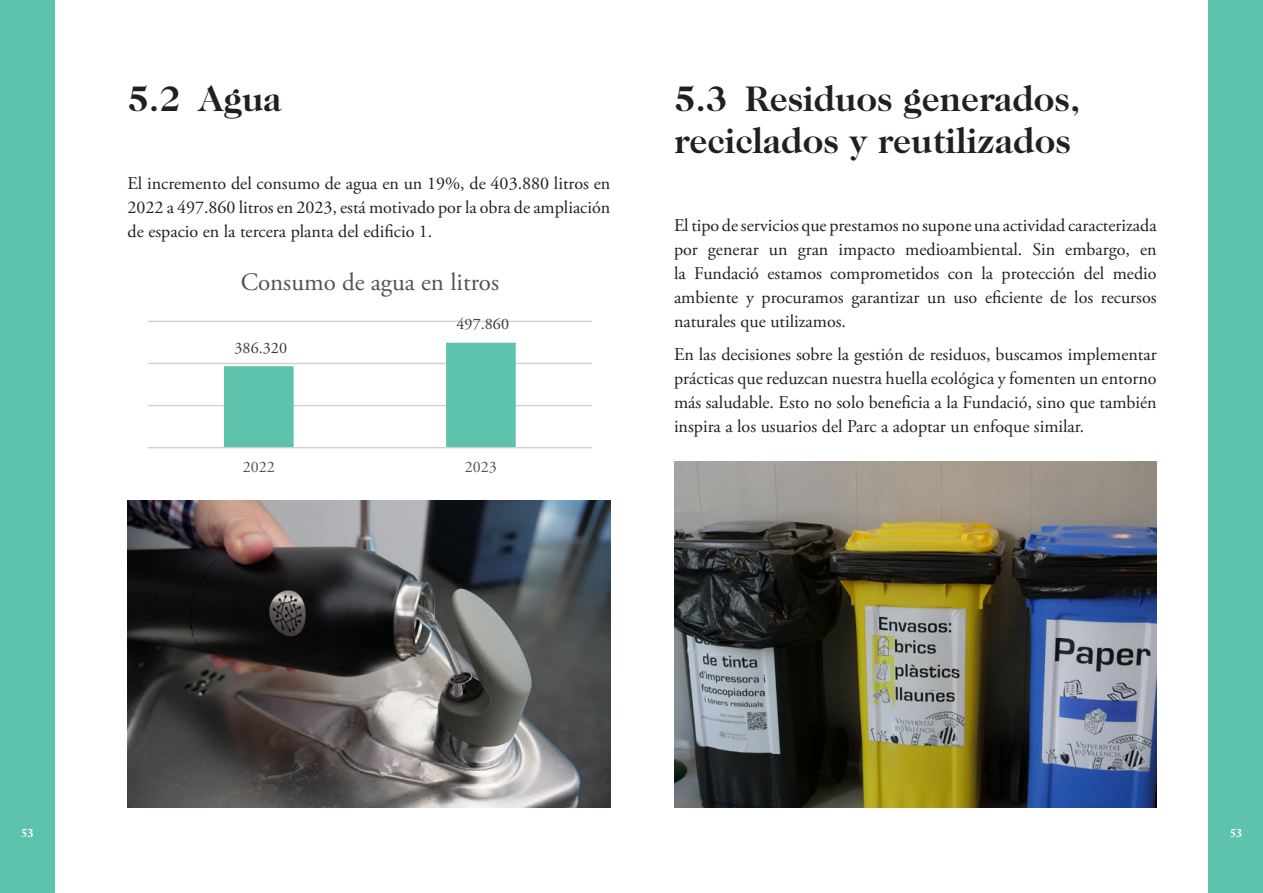
<style>
.page{position:relative;width:1263px;height:893px;background:#fff}
.page>*{position:absolute;margin:0;border:0;box-sizing:border-box;transform-origin:0 0}
.t1{font:700 36px/42px "Caslon 224 Std";color:#231f20}
.t2{font:25.05px "Adobe Garamond Pro";color:#515455}
.t3{font:18px/24px "Adobe Garamond Pro";color:#231f20;text-align:justify}
.t4{font:16.05px "Adobe Garamond Pro";letter-spacing:.005em;color:#36393c}
.t5{font:16.05px "Adobe Garamond Pro";letter-spacing:.005em;color:#515455}
.t6{font:700 12px "Adobe Caslon Pro";color:#fff}
</style>
<div class="page">
<div style="left:0;top:0;width:55px;height:893px;background:#5dc3ad"></div>
<div style="left:1208px;top:0;width:55px;height:893px;background:#5dc3ad"></div>
<hr style="left:148px;top:321px;width:444px;height:1px;background:#cfd1d0">
<hr style="left:148px;top:363px;width:444px;height:1px;background:#cfd1d0">
<hr style="left:148px;top:405px;width:444px;height:1px;background:#cfd1d0">
<svg style="left:224px;top:343px;width:292px;height:104px"></svg>
<hr style="left:148px;top:447px;width:444px;height:1px;background:#cfd1d0">
<img style="left:674px;top:462px;width:483px;height:346px">
<img style="left:128px;top:500px;width:482px;height:308px">
<p class="t1" style="left:128px;top:78px;width:155px">5.2 Agua</p>
<p class="t3" style="left:128px;top:172px;width:484px">El incremento del consumo de agua en un 19%, de 403.880 litros en 2022 a 497.860 litros en 2023, está motivado por la obra de ampliación de espacio en la tercera planta del edificio 1.</p>
<p class="t2" style="left:241px;top:267px;width:260px">Consumo de agua en litros</p>
<p class="t4" style="left:234px;top:338px;width:54px">386.320</p>
<p class="t4" style="left:456px;top:314px;width:54px">497.860</p>
<p class="t5" style="left:243px;top:458px;width:34px">2022</p>
<p class="t5" style="left:465px;top:458px;width:34px">2023</p>
<p class="t1" style="left:674px;top:78px;width:408px">5.3 Residuos generados, reciclados y reutilizados</p>
<p class="t3" style="left:674px;top:214px;width:484px">El tipo de servicios que prestamos no supone una actividad caracterizada por generar un gran impacto medioambiental. Sin embargo, en la Fundació estamos comprometidos con la protección del medio ambiente y procuramos garantizar un uso eficiente de los recursos naturales que utilizamos.</p>
<p class="t3" style="left:674px;top:343px;width:484px">En las decisiones sobre la gestión de residuos, buscamos implementar prácticas que reduzcan nuestra huella ecológica y fomenten un entorno más saludable. Esto no solo beneficia a la Fundació, sino que también inspira a los usuarios del Parc a adoptar un enfoque similar.</p>
<p class="t6" style="left:21px;top:825px;width:13px">53</p>
<p class="t6" style="left:1230px;top:825px;width:13px">53</p>
</div>
